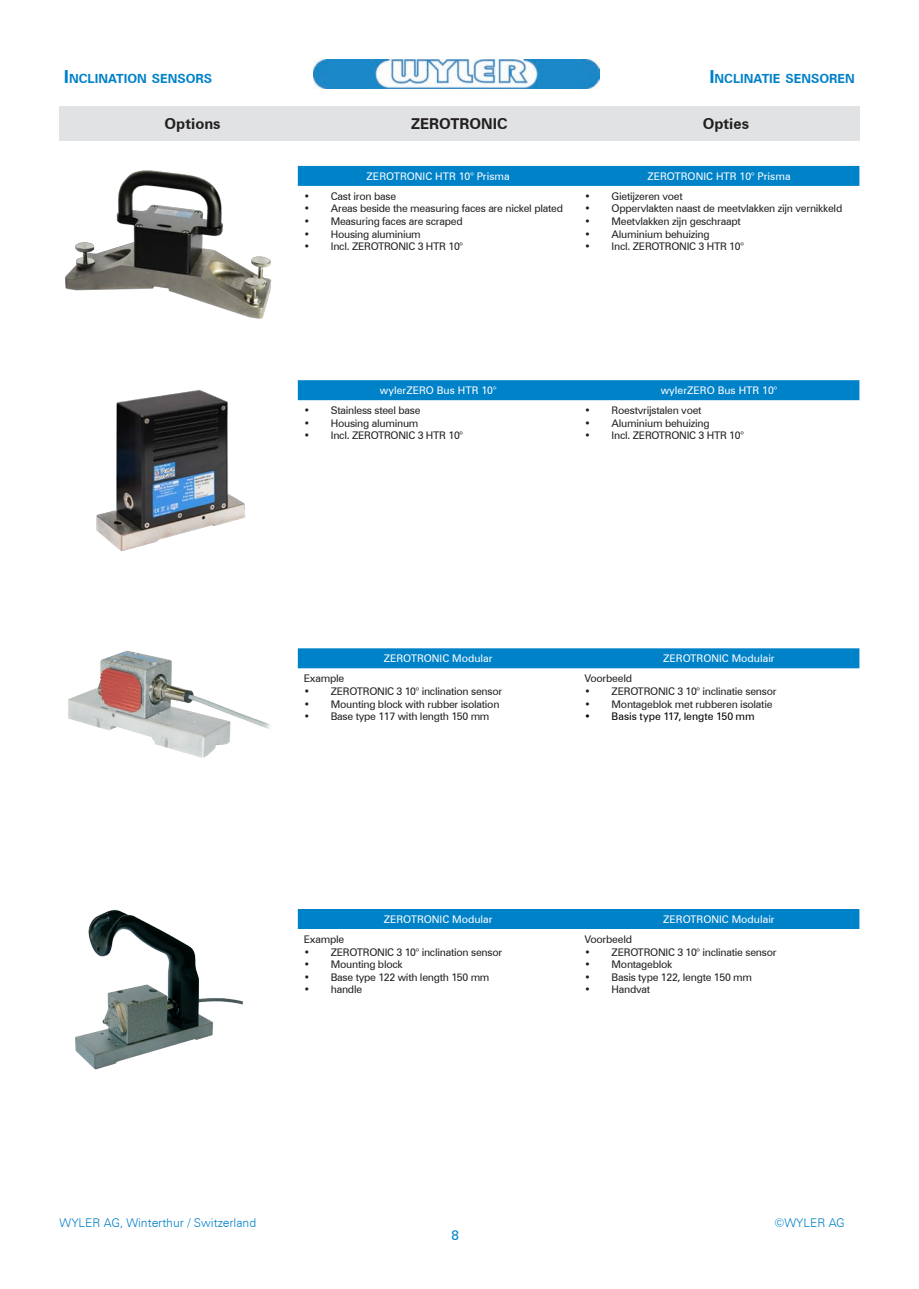
<style>
.page{position:relative;width:919px;height:1289px;background:#fff}
.page>*{position:absolute;margin:0;border:0;box-sizing:border-box;transform-origin:0 0}
.t1{font:700 15px "Zurich BT";color:#231f20}
.t2{font:13.5px "Zurich BT";color:#0082c9}
.t3{font:700 12.6px "Zurich BT";color:#0081c8}
.t4{font:300 12px "Zurich BT";color:#0082c9}
.t5{font:10.5px "Zurich BT";letter-spacing:-.025em;color:#231f20}
.t6{font:10.5px "Zurich BT";color:#fff}
.t7{font:10.5px "Zurich BT";color:#000}
.s1{font-size:18px}
</style>
<div class="page">
<img style="left:314px;top:60px;width:285px;height:29px">
<div style="left:60px;top:106px;width:266px;height:34px;background:#e1e2e4"></div>
<div style="left:326px;top:106px;width:266px;height:34px;background:#e1e2e4"></div>
<div style="left:592px;top:106px;width:267px;height:34px;background:#e1e2e4"></div>
<img style="left:65px;top:170px;width:206px;height:149px">
<img style="left:96px;top:389px;width:149px;height:163px">
<div style="left:298px;top:166px;width:561px;height:20px;background:#0082c9"></div>
<img style="left:68px;top:650px;width:202px;height:108px">
<div style="left:298px;top:380px;width:561px;height:20px;background:#0082c9"></div>
<div style="left:298px;top:648px;width:561px;height:20px;background:#0082c9"></div>
<img style="left:75px;top:909px;width:168px;height:161px">
<div style="left:298px;top:909px;width:561px;height:20px;background:#0082c9"></div>
<p class="t3" style="left:64px;top:71px;width:150px"><span class="s1">I</span>NCLINATION SENSORS</p>
<p class="t3" style="left:709px;top:71px;width:147px"><span class="s1">I</span>NCLINATIE SENSOREN</p>
<p class="t1" style="left:164px;top:115px;width:58px">Options</p>
<p class="t1" style="left:411px;top:115px;width:98px">ZEROTRONIC</p>
<p class="t1" style="left:702px;top:115px;width:48px">Opties</p>
<p class="t6" style="left:366px;top:170px;width:145px">ZEROTRONIC HTR 10° Prisma</p>
<p class="t6" style="left:647px;top:170px;width:145px">ZEROTRONIC HTR 10° Prisma</p>
<p class="t5" style="left:304px;top:190px;width:94px">• Cast iron base</p>
<p class="t5" style="left:304px;top:202px;width:261px">• Areas beside the measuring faces are nickel plated</p>
<p class="t5" style="left:304px;top:215px;width:160px">• Measuring faces are scraped</p>
<p class="t5" style="left:304px;top:227px;width:119px">• Housing aluminium</p>
<p class="t5" style="left:304px;top:240px;width:161px">• Incl. ZEROTRONIC 3 HTR 10°</p>
<p class="t5" style="left:584px;top:190px;width:100px">• Gietijzeren voet</p>
<p class="t5" style="left:584px;top:202px;width:259px">• Oppervlakten naast de meetvlakken zijn vernikkeld</p>
<p class="t5" style="left:584px;top:215px;width:158px">• Meetvlakken zijn geschraapt</p>
<p class="t5" style="left:584px;top:227px;width:126px">• Aluminium behuizing</p>
<p class="t5" style="left:584px;top:240px;width:161px">• Incl. ZEROTRONIC 3 HTR 10°</p>
<p class="t6" style="left:380px;top:384px;width:118px">wylerZERO Bus HTR 10°</p>
<p class="t6" style="left:660px;top:384px;width:118px">wylerZERO Bus HTR 10°</p>
<p class="t5" style="left:304px;top:404px;width:118px">• Stainless steel base</p>
<p class="t5" style="left:304px;top:416px;width:116px">• Housing aluminum</p>
<p class="t5" style="left:304px;top:429px;width:161px">• Incl. ZEROTRONIC 3 HTR 10°</p>
<p class="t5" style="left:584px;top:404px;width:118px">• Roestvrijstalen voet</p>
<p class="t5" style="left:584px;top:416px;width:126px">• Aluminium behuizing</p>
<p class="t5" style="left:584px;top:429px;width:161px">• Incl. ZEROTRONIC 3 HTR 10°</p>
<p class="t6" style="left:383px;top:652px;width:110px">ZEROTRONIC Modular</p>
<p class="t6" style="left:663px;top:652px;width:113px">ZEROTRONIC Modulair</p>
<p class="t5" style="left:304px;top:672px;width:42px">Example</p>
<p class="t5" style="left:304px;top:684px;width:200px">• ZEROTRONIC 3 10° inclination sensor</p>
<p class="t5" style="left:304px;top:697px;width:197px">• Mounting block with rubber isolation</p>
<p class="t5" style="left:304px;top:710px;width:187px">• Base type 117 with length 150 mm</p>
<p class="t5" style="left:584px;top:672px;width:49px">Voorbeeld</p>
<p class="t5" style="left:584px;top:684px;width:193px">• ZEROTRONIC 3 10° inclinatie sensor</p>
<p class="t5" style="left:584px;top:697px;width:189px">• Montageblok met rubberen isolatie</p>
<p class="t7" style="left:584px;top:710px;width:171px">• Basis type 117, lengte 150 mm</p>
<p class="t6" style="left:383px;top:912px;width:110px">ZEROTRONIC Modular</p>
<p class="t6" style="left:663px;top:912px;width:113px">ZEROTRONIC Modulair</p>
<p class="t5" style="left:304px;top:932px;width:42px">Example</p>
<p class="t5" style="left:304px;top:945px;width:200px">• ZEROTRONIC 3 10° inclination sensor</p>
<p class="t5" style="left:304px;top:958px;width:100px">• Mounting block</p>
<p class="t5" style="left:304px;top:970px;width:187px">• Base type 122 with length 150 mm</p>
<p class="t5" style="left:304px;top:983px;width:60px">• handle</p>
<p class="t5" style="left:584px;top:932px;width:49px">Voorbeeld</p>
<p class="t5" style="left:584px;top:945px;width:193px">• ZEROTRONIC 3 10° inclinatie sensor</p>
<p class="t5" style="left:584px;top:958px;width:89px">• Montageblok</p>
<p class="t5" style="left:584px;top:970px;width:169px">• Basis type 122, lengte 150 mm</p>
<p class="t5" style="left:584px;top:983px;width:67px">• Handvat</p>
<p class="t4" style="left:60px;top:1215px;width:198px">WYLER AG, Winterthur / Switzerland</p>
<p class="t4" style="left:774px;top:1215px;width:72px">©WYLER AG</p>
<p class="t2" style="left:451px;top:1226px;width:9px">8</p>
</div>
